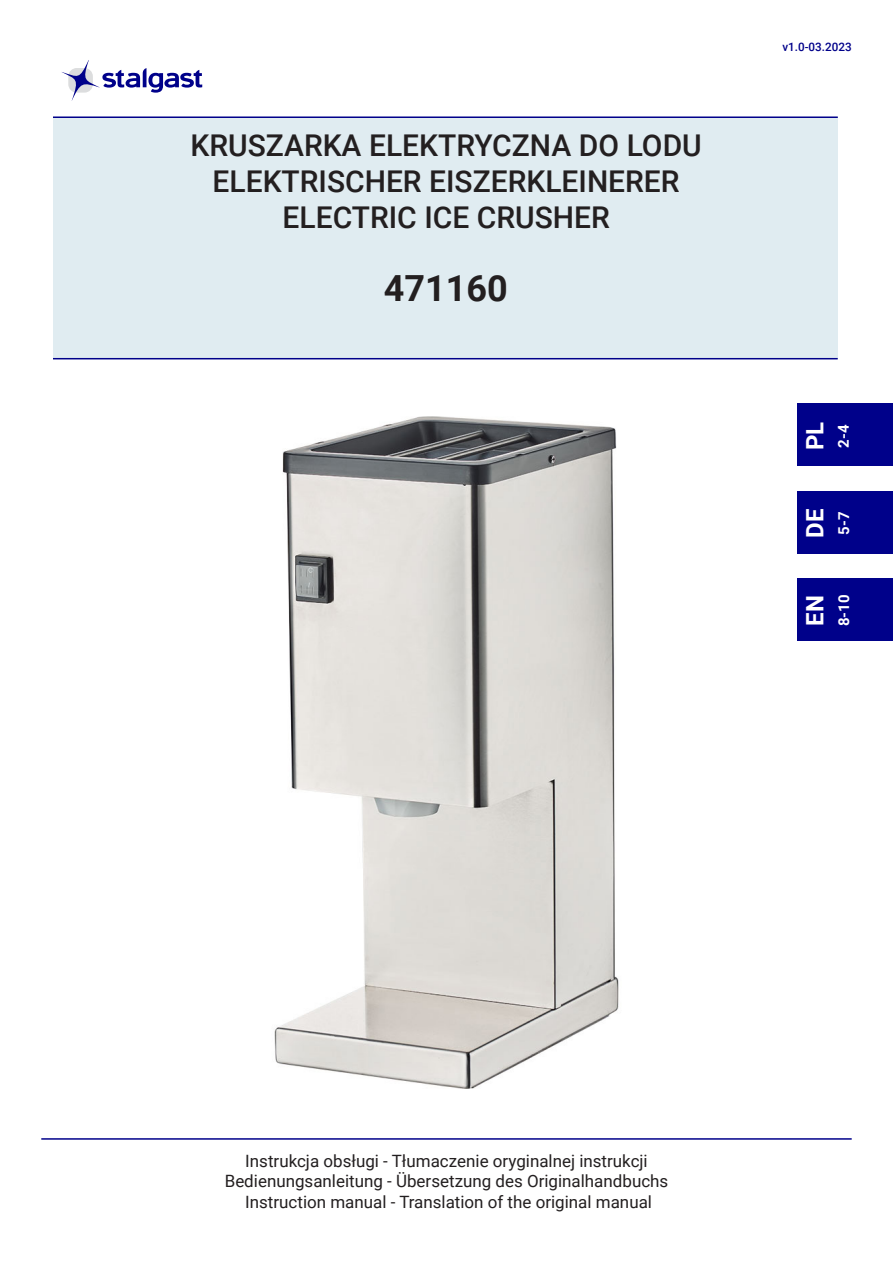
<style>
.page{position:relative;width:893px;height:1263px;background:#fff}
.page>*{position:absolute;margin:0;border:0;box-sizing:border-box;transform-origin:0 0}
.t1{font:700 36px "Roboto";color:#231f20}
.t2{font:500 30px "Roboto";color:#231f20}
.t3{font:700 24px "Roboto";color:#fff}
.t4{font:16.95px "Roboto";color:#231f20}
.t5{font:700 15px "Roboto";color:#fff}
.t6{font:500 11.7px "Roboto";color:#00018a}
</style>
<div class="page">
<div style="left:53px;top:118px;width:785px;height:241px;background:#e0ecf1"></div>
<hr style="left:41px;top:1138px;width:811px;height:2px;background:#00018a">
<hr style="left:53px;top:116px;width:785px;height:2px;background:#00018a">
<hr style="left:53px;top:358px;width:785px;height:1px;background:#00018a">
<div style="left:798px;top:404px;width:95px;height:62px;background:#00018a"></div>
<div style="left:798px;top:491px;width:95px;height:62px;background:#00018a"></div>
<div style="left:798px;top:578px;width:95px;height:62px;background:#00018a"></div>
<img style="left:274px;top:416px;width:345px;height:672px">
<svg style="left:53px;top:60px;width:165px;height:57px"></svg>
<p class="t2" style="left:190px;top:125px;width:513px">KRUSZARKA ELEKTRYCZNA DO LODU</p>
<p class="t2" style="left:213px;top:161px;width:469px">ELEKTRISCHER EISZERKLEINERER</p>
<p class="t2" style="left:283px;top:197px;width:329px">ELECTRIC ICE CRUSHER</p>
<p class="t1" style="left:384px;top:263px;width:125px">471160</p>
<p class="t6" style="left:782px;top:39px;width:71px">v1.0-03.2023</p>
<p class="t3" style="left:798px;top:450px;width:30px;rotate:-90deg">PL</p>
<p class="t5" style="left:833px;top:448px;width:25px;rotate:-90deg">2-4</p>
<p class="t3" style="left:798px;top:538px;width:31px;rotate:-90deg">DE</p>
<p class="t5" style="left:833px;top:535px;width:25px;rotate:-90deg">5-7</p>
<p class="t3" style="left:798px;top:626px;width:32px;rotate:-90deg">EN</p>
<p class="t5" style="left:833px;top:626px;width:33px;rotate:-90deg">8-10</p>
<p class="t4" style="left:245px;top:1149px;width:404px">Instrukcja obsługi - Tłumaczenie oryginalnej instrukcji</p>
<p class="t4" style="left:225px;top:1169px;width:445px">Bedienungsanleitung - Übersetzung des Originalhandbuchs</p>
<p class="t4" style="left:245px;top:1190px;width:408px">Instruction manual - Translation of the original manual</p>
</div>
